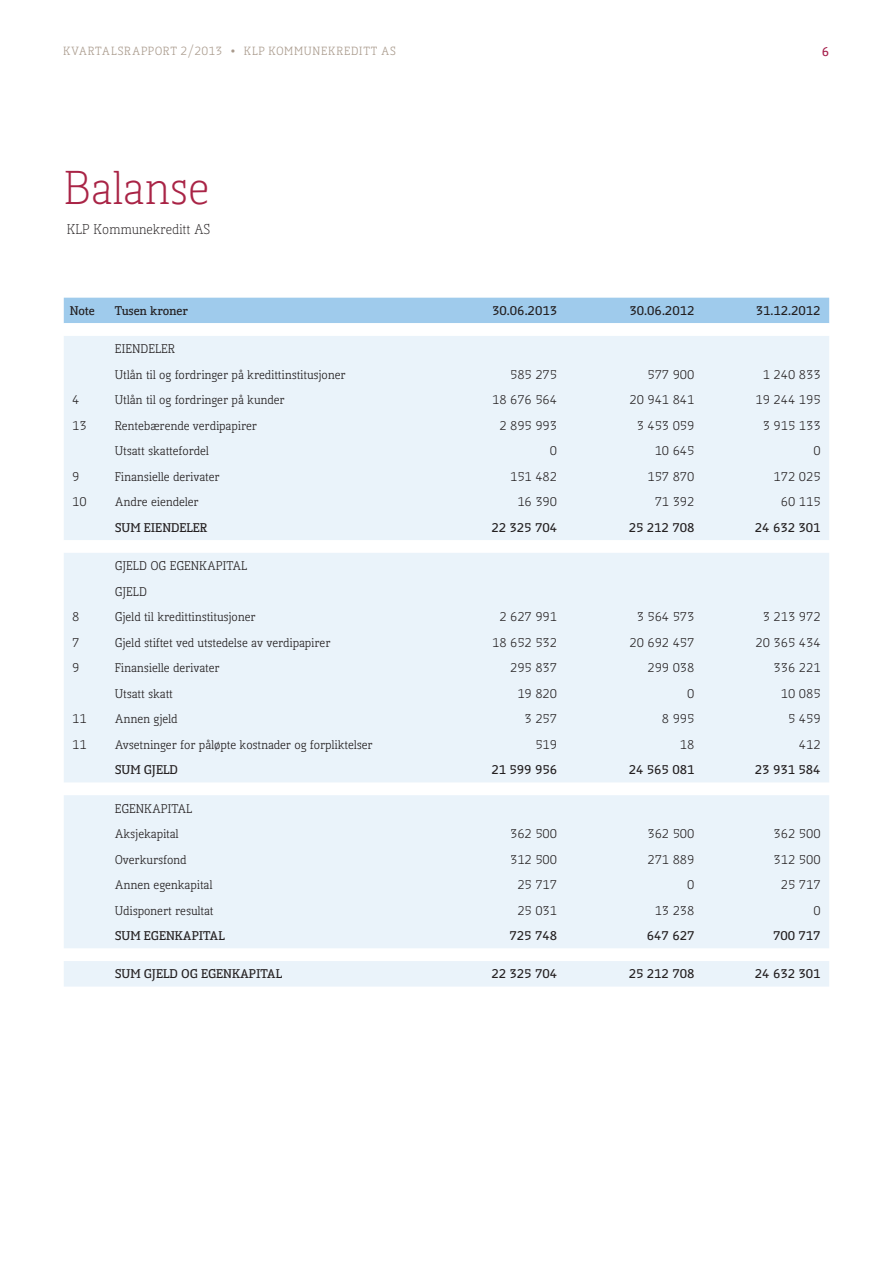
<style>
.page{position:relative;width:893px;height:1263px;background:#fff}
.page>*{position:absolute;margin:0;border:0;box-sizing:border-box;transform-origin:0 0}
.Heading_1{font:300 45px "Kofi Pure Serif";color:#a92446}
.Under-heading{font:300 13.5px "Kofi Pure Serif";color:#231f20}
.Tabelltekst{font:12px "Kofi Pure Serif";color:#231f20}
.Tabelltekst_HEADER{font:700 12px "Kofi Pure Serif";color:#231f20}
.t1{font:700 12px "Kofi Pure Serif";color:#a6204c}
.t2{font:11.25px "Kofi Pure Serif";letter-spacing:.06em;color:#a99a8c}
.s1{font-size:16.5px}
</style>
<div class="page">
<div style="left:64px;top:298px;width:765px;height:25px;background:#9fcbec"></div>
<div style="left:64px;top:336px;width:765px;height:650px;background:#eaf3fa"></div>
<p class="t2" style="left:63px;top:44px;width:335px">KVARTALSRAPPORT 2/2013 <span class="s1">•</span> KLP KOMMUNEKREDITT AS</p>
<p class="t1" style="left:822px;top:43px;width:9px">6</p>
<p class="Heading_1" style="left:64px;top:161px;width:147px">Balanse</p>
<p class="Under-heading" style="left:67px;top:221px;width:145px">KLP Kommunekreditt AS</p>
<p class="Tabelltekst_HEADER" style="left:70px;top:302px;width:27px">Note</p>
<p class="Tabelltekst_HEADER" style="left:115px;top:302px;width:75px">Tusen kroner</p>
<p class="Tabelltekst_HEADER" style="left:492px;top:302px;width:67px">30.06.2013</p>
<p class="Tabelltekst_HEADER" style="left:629px;top:302px;width:67px">30.06.2012</p>
<p class="Tabelltekst_HEADER" style="left:756px;top:302px;width:67px">31.12.2012</p>
<p class="Tabelltekst" style="left:115px;top:341px;width:62px">EIENDELER</p>
<p class="Tabelltekst" style="left:115px;top:367px;width:232px">Utlån til og fordringer på kredittinstitusjoner</p>
<p class="Tabelltekst" style="left:510px;top:367px;width:49px">585 275</p>
<p class="Tabelltekst" style="left:647px;top:367px;width:49px">577 900</p>
<p class="Tabelltekst" style="left:763px;top:367px;width:59px">1 240 833</p>
<p class="Tabelltekst" style="left:72px;top:392px;width:9px">4</p>
<p class="Tabelltekst" style="left:115px;top:392px;width:171px">Utlån til og fordringer på kunder</p>
<p class="Tabelltekst" style="left:492px;top:392px;width:67px">18 676 564</p>
<p class="Tabelltekst" style="left:629px;top:392px;width:67px">20 941 841</p>
<p class="Tabelltekst" style="left:756px;top:392px;width:67px">19 244 195</p>
<p class="Tabelltekst" style="left:72px;top:418px;width:16px">13</p>
<p class="Tabelltekst" style="left:115px;top:418px;width:144px">Rentebærende verdipapirer</p>
<p class="Tabelltekst" style="left:499px;top:418px;width:59px">2 895 993</p>
<p class="Tabelltekst" style="left:637px;top:418px;width:59px">3 453 059</p>
<p class="Tabelltekst" style="left:763px;top:418px;width:59px">3 915 133</p>
<p class="Tabelltekst" style="left:115px;top:443px;width:96px">Utsatt skattefordel</p>
<p class="Tabelltekst" style="left:550px;top:443px;width:9px">0</p>
<p class="Tabelltekst" style="left:655px;top:443px;width:41px">10 645</p>
<p class="Tabelltekst" style="left:813px;top:443px;width:9px">0</p>
<p class="Tabelltekst" style="left:72px;top:469px;width:9px">9</p>
<p class="Tabelltekst" style="left:115px;top:469px;width:106px">Finansielle derivater</p>
<p class="Tabelltekst" style="left:510px;top:469px;width:49px">151 482</p>
<p class="Tabelltekst" style="left:647px;top:469px;width:49px">157 870</p>
<p class="Tabelltekst" style="left:774px;top:469px;width:49px">172 025</p>
<p class="Tabelltekst" style="left:72px;top:494px;width:16px">10</p>
<p class="Tabelltekst" style="left:115px;top:494px;width:85px">Andre eiendeler</p>
<p class="Tabelltekst" style="left:517px;top:494px;width:41px">16 390</p>
<p class="Tabelltekst" style="left:655px;top:494px;width:41px">71 392</p>
<p class="Tabelltekst" style="left:781px;top:494px;width:41px">60 115</p>
<p class="Tabelltekst_HEADER" style="left:115px;top:519px;width:94px">SUM EIENDELER</p>
<p class="Tabelltekst_HEADER" style="left:491px;top:519px;width:67px">22 325 704</p>
<p class="Tabelltekst_HEADER" style="left:629px;top:519px;width:67px">25 212 708</p>
<p class="Tabelltekst_HEADER" style="left:755px;top:519px;width:67px">24 632 301</p>
<p class="Tabelltekst" style="left:115px;top:558px;width:134px">GJELD OG EGENKAPITAL</p>
<p class="Tabelltekst" style="left:115px;top:584px;width:34px">GJELD</p>
<p class="Tabelltekst" style="left:72px;top:609px;width:9px">8</p>
<p class="Tabelltekst" style="left:115px;top:609px;width:142px">Gjeld til kredittinstitusjoner</p>
<p class="Tabelltekst" style="left:499px;top:609px;width:59px">2 627 991</p>
<p class="Tabelltekst" style="left:637px;top:609px;width:59px">3 564 573</p>
<p class="Tabelltekst" style="left:763px;top:609px;width:59px">3 213 972</p>
<p class="Tabelltekst" style="left:72px;top:635px;width:9px">7</p>
<p class="Tabelltekst" style="left:115px;top:635px;width:217px">Gjeld stiftet ved utstedelse av verdipapirer</p>
<p class="Tabelltekst" style="left:492px;top:635px;width:67px">18 652 532</p>
<p class="Tabelltekst" style="left:629px;top:635px;width:67px">20 692 457</p>
<p class="Tabelltekst" style="left:756px;top:635px;width:67px">20 365 434</p>
<p class="Tabelltekst" style="left:72px;top:660px;width:9px">9</p>
<p class="Tabelltekst" style="left:115px;top:660px;width:106px">Finansielle derivater</p>
<p class="Tabelltekst" style="left:510px;top:660px;width:49px">295 837</p>
<p class="Tabelltekst" style="left:647px;top:660px;width:49px">299 038</p>
<p class="Tabelltekst" style="left:774px;top:660px;width:49px">336 221</p>
<p class="Tabelltekst" style="left:115px;top:686px;width:60px">Utsatt skatt</p>
<p class="Tabelltekst" style="left:517px;top:686px;width:41px">19 820</p>
<p class="Tabelltekst" style="left:687px;top:686px;width:9px">0</p>
<p class="Tabelltekst" style="left:781px;top:686px;width:41px">10 085</p>
<p class="Tabelltekst" style="left:72px;top:711px;width:16px">11</p>
<p class="Tabelltekst" style="left:115px;top:711px;width:64px">Annen gjeld</p>
<p class="Tabelltekst" style="left:525px;top:711px;width:34px">3 257</p>
<p class="Tabelltekst" style="left:662px;top:711px;width:34px">8 995</p>
<p class="Tabelltekst" style="left:788px;top:711px;width:34px">5 459</p>
<p class="Tabelltekst" style="left:72px;top:737px;width:16px">11</p>
<p class="Tabelltekst" style="left:115px;top:737px;width:259px">Avsetninger for påløpte kostnader og forpliktelser</p>
<p class="Tabelltekst" style="left:535px;top:737px;width:23px">519</p>
<p class="Tabelltekst" style="left:680px;top:737px;width:16px">18</p>
<p class="Tabelltekst" style="left:799px;top:737px;width:23px">412</p>
<p class="Tabelltekst_HEADER" style="left:115px;top:761px;width:65px">SUM GJELD</p>
<p class="Tabelltekst_HEADER" style="left:491px;top:761px;width:67px">21 599 956</p>
<p class="Tabelltekst_HEADER" style="left:629px;top:761px;width:67px">24 565 081</p>
<p class="Tabelltekst_HEADER" style="left:755px;top:761px;width:67px">23 931 584</p>
<p class="Tabelltekst" style="left:115px;top:800px;width:79px">EGENKAPITAL</p>
<p class="Tabelltekst" style="left:115px;top:826px;width:65px">Aksjekapital</p>
<p class="Tabelltekst" style="left:510px;top:826px;width:49px">362 500</p>
<p class="Tabelltekst" style="left:647px;top:826px;width:49px">362 500</p>
<p class="Tabelltekst" style="left:774px;top:826px;width:49px">362 500</p>
<p class="Tabelltekst" style="left:115px;top:851px;width:73px">Overkursfond</p>
<p class="Tabelltekst" style="left:510px;top:851px;width:49px">312 500</p>
<p class="Tabelltekst" style="left:647px;top:851px;width:49px">271 889</p>
<p class="Tabelltekst" style="left:774px;top:851px;width:49px">312 500</p>
<p class="Tabelltekst" style="left:115px;top:877px;width:99px">Annen egenkapital</p>
<p class="Tabelltekst" style="left:517px;top:877px;width:41px">25 717</p>
<p class="Tabelltekst" style="left:687px;top:877px;width:9px">0</p>
<p class="Tabelltekst" style="left:781px;top:877px;width:41px">25 717</p>
<p class="Tabelltekst" style="left:115px;top:903px;width:100px">Udisponert resultat</p>
<p class="Tabelltekst" style="left:517px;top:903px;width:41px">25 031</p>
<p class="Tabelltekst" style="left:655px;top:903px;width:41px">13 238</p>
<p class="Tabelltekst" style="left:813px;top:903px;width:9px">0</p>
<p class="Tabelltekst_HEADER" style="left:115px;top:927px;width:112px">SUM EGENKAPITAL</p>
<p class="Tabelltekst_HEADER" style="left:509px;top:927px;width:49px">725 748</p>
<p class="Tabelltekst_HEADER" style="left:647px;top:927px;width:49px">647 627</p>
<p class="Tabelltekst_HEADER" style="left:773px;top:927px;width:49px">700 717</p>
<p class="Tabelltekst_HEADER" style="left:115px;top:966px;width:169px">SUM GJELD OG EGENKAPITAL</p>
<p class="Tabelltekst_HEADER" style="left:491px;top:966px;width:67px">22 325 704</p>
<p class="Tabelltekst_HEADER" style="left:629px;top:966px;width:67px">25 212 708</p>
<p class="Tabelltekst_HEADER" style="left:755px;top:966px;width:67px">24 632 301</p>
</div>
